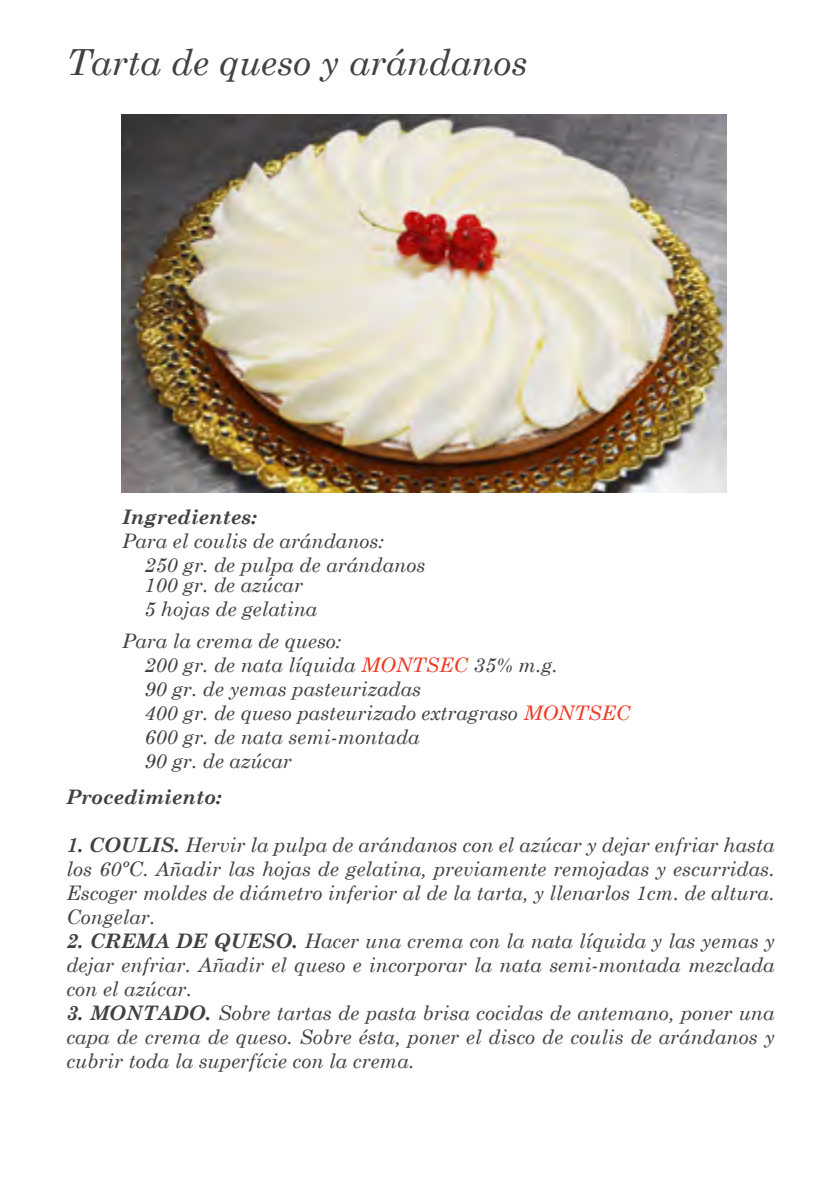
<style>
.page{position:relative;width:840px;height:1191px;background:#fff}
.page>*{position:absolute;margin:0;border:0;box-sizing:border-box;transform-origin:0 0}
.t1{font:italic 36px "Century Schoolbook";color:#414042}
.t2{font:italic 20px/24px "Century Schoolbook";color:#414042}
.t3{font:italic 700 20px "Century Schoolbook";color:#414042}
.s1{color:#ee3824}
.s2{font-weight:700}
</style>
<div class="page">
<img style="left:121px;top:114px;width:605px;height:378px">
<h1 class="t1" style="left:66px;top:40px;width:462px">Tarta de queso y arándanos</h1>
<p class="t3" style="left:122px;top:504px;width:136px">Ingredientes:</p>
<p class="t2" style="left:144px;top:528px;width:282px;text-indent:-22px">Para el coulis de arándanos:<br>250 gr. de pulpa de arándanos</p>
<p class="t2" style="left:144px;top:572px;width:174px">100 gr. de azúcar<br>5 hojas de gelatina</p>
<p class="t2" style="left:144px;top:628px;width:487px;text-indent:-22px">Para la crema de queso:<br>200 gr. de nata líquida <span class="s1">MONTSEC</span> 35% m.g.<br>90 gr. de yemas pasteurizadas<br>400 gr. de queso pasteurizado extragraso <span class="s1">MONTSEC<br></span>600 gr. de nata semi-montada<br>90 gr. de azúcar</p>
<p class="t3" style="left:66px;top:784px;width:157px">Procedimiento:</p>
<p class="t2" style="left:66px;top:832px;width:709px;text-align:justify"><span class="s2">1. COULIS.</span> Hervir la pulpa de arándanos con el azúcar y dejar enfriar hasta los 60ºC. Añadir las hojas de gelatina, previamente remojadas y escurridas.<br>Escoger moldes de diámetro inferior al de la tarta, y llenarlos 1cm. de altura.<br>Congelar.</p>
<p class="t2" style="left:66px;top:928px;width:709px;text-align:justify"><span class="s2">2. CREMA DE QUESO.</span> Hacer una crema con la nata líquida y las yemas y dejar enfriar. Añadir el queso e incorporar la nata semi-montada mezclada con el azúcar.</p>
<p class="t2" style="left:66px;top:1000px;width:709px;text-align:justify"><span class="s2">3. MONTADO.</span> Sobre tartas de pasta brisa cocidas de antemano, poner una capa de crema de queso. Sobre ésta, poner el disco de coulis de arándanos y cubrir toda la superfície con la crema.</p>
</div>
